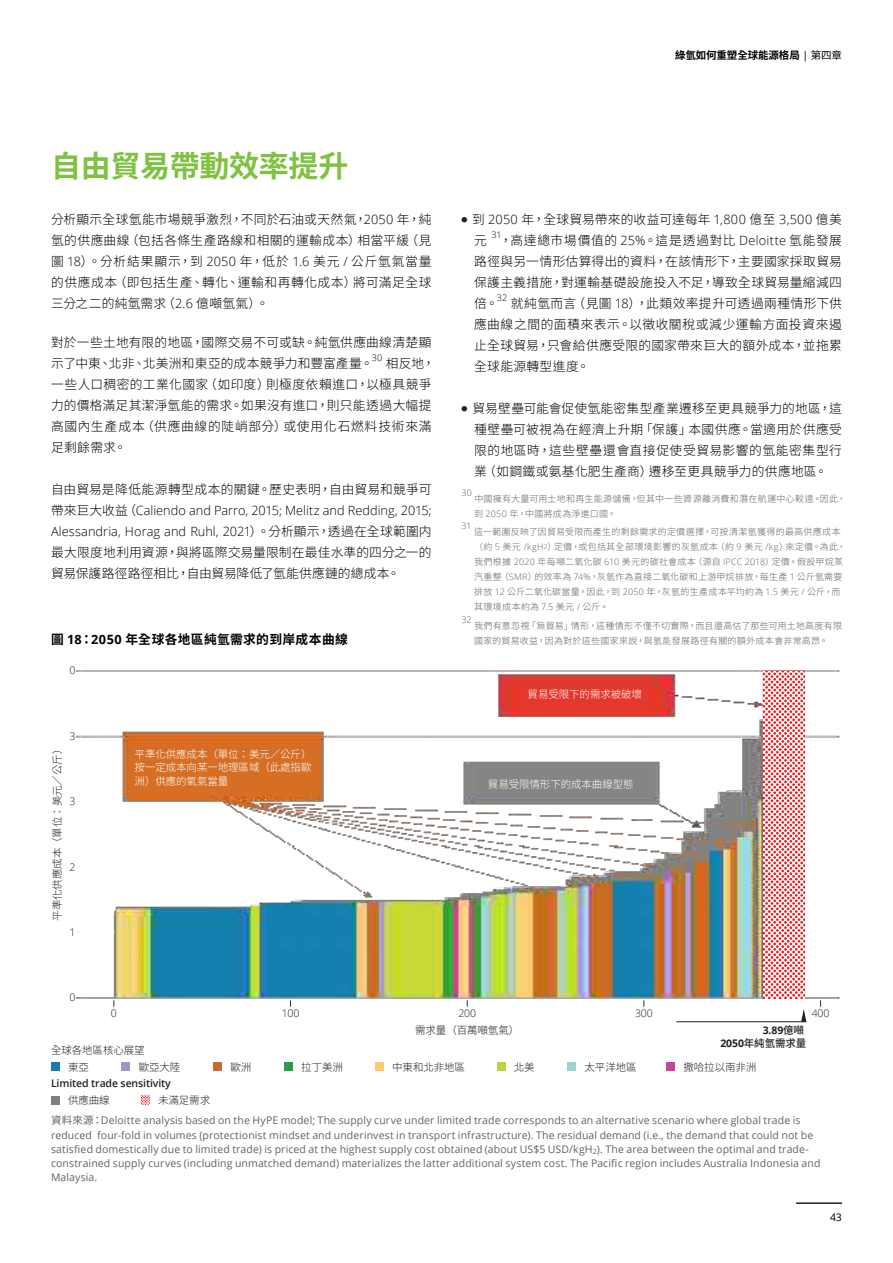
<style>
.page{position:relative;width:893px;height:1263px;background:#fff}
.page>*{position:absolute;margin:0;border:0;box-sizing:border-box;transform-origin:0 0}
._2_Story_heading_Cond_Bold__24_30pt{font:700 30px "Noto Sans CJ Ktc";letter-spacing:-.01em;color:#7fc241}
.內文{font:300 12.75px/21px "Noto Sans CJ Ktc";letter-spacing:.025em;color:#010101;text-align:justify}
.內文-2{font:700 12.75px "Noto Sans CJ Ktc";letter-spacing:.025em;color:#010101}
.Source{font:10.5px/14.2px "Open Sans";letter-spacing:.01em;color:#5f6369}
.t1{font:300 10.5px/16.5px "Noto Sans TC";letter-spacing:-.01em;color:#231f20}
.t2{font:300 10.5px/13.5px "Noto Sans TC";letter-spacing:-.01em;color:#fff;text-align:justify}
.t3{font:600 10.5px "Open Sans";letter-spacing:-.01em;color:#231f20}
.t4{font:300 10.5px "Open Sans";letter-spacing:-.01em;color:#231f20}
.t5{font:700 10.5px "Noto Sans CJ Ktc";letter-spacing:-.01em;color:#010101}
.t6{font:500 10.5px "Noto Sans TC";letter-spacing:-.01em;color:#231f20}
.t7{font:700 10.5px "Open Sans";color:#231f20}
.t8{font:10.5px "Open Sans";color:#010101}
.t9{font:300 9px/15px "Noto Sans CJ Ktc";letter-spacing:.03em;color:#5f6369}
.內文-3{font:300 9px "Open Sans";color:#010101}
.t10{font:300 9px "Open Sans";color:#5f6369}
.s1{font-family:"Open Sans";font-weight:400}
.s2{font-weight:400}
.s3{font-family:"Open Sans"}
.s4{font-family:"Open Sans";font-size:6.3px}
.s5{font-family:"Noto Sans TC";font-weight:500}
.s6{font-family:"Open Sans";font-weight:700}
.s7{font-family:"Noto Sans CJ Ktc"}
</style>
<div class="page">
<img style="left:51px;top:670px;width:789px;height:435px">
<div style="left:51px;top:1063px;width:9px;height:8px;background:#167bad"></div>
<div style="left:122px;top:1063px;width:8px;height:8px;background:#9899c9"></div>
<div style="left:214px;top:1063px;width:8px;height:8px;background:#cb6a35"></div>
<div style="left:284px;top:1063px;width:9px;height:8px;background:#24a050"></div>
<div style="left:375px;top:1063px;width:9px;height:8px;background:#fdca6f"></div>
<div style="left:497px;top:1063px;width:8px;height:8px;background:#c0d242"></div>
<div style="left:568px;top:1063px;width:8px;height:8px;background:#9bd3ce"></div>
<div style="left:666px;top:1063px;width:9px;height:8px;background:#c54694"></div>
<div style="left:51px;top:1096px;width:9px;height:8px;background:#7f807f"></div>
<svg style="left:141px;top:1096px;width:9px;height:8px"></svg>
<svg style="left:801px;top:1009px;width:5px;height:12px"></svg>
<hr style="left:676px;top:1021px;width:130px;height:1px;background:#231f20">
<svg style="left:763px;top:671px;width:42px;height:327px"></svg>
<hr style="left:796px;top:1202px;width:46px;height:2px;background:#231f20">
<p class="t5" style="left:675px;top:50px;width:168px">綠氫如何重塑全球能源格局 <span class="s1">|</span> <span class="s2">第四章</span></p>
<h2 class="_2_Story_heading_Cond_Bold__24_30pt" style="left:51px;top:149px;width:299px">自由貿易帶動效率提升</h2>
<p class="內文" style="left:51px;top:209px;width:382px">分析顯示全球氫能市場競爭激烈，不同於石油或天然氣，<span class="s3">2050</span> 年，純氫的供應曲線（包括各條生產路線和相關的運輸成本）相當平緩（見圖 <span class="s3">18</span>）。分析結果顯示，到 <span class="s3">2050</span> 年，低於 <span class="s3">1.6</span> 美元 <span class="s3">/</span> 公斤氫氣當量的供應成本（即包括生產、轉化、運輸和再轉化成本）將可滿足全球三分之二的純氫需求（<span class="s3">2.6</span> 億噸氫氣）。</p>
<p class="內文" style="left:51px;top:332px;width:382px">對於一些土地有限的地區，國際交易不可或缺。純氫供應曲線清楚顯示了中東、北非、北美洲和東亞的成本競爭力和豐富產量。</p>
<p class="內文-3" style="left:372px;top:351px;width:12px">30</p>
<p class="內文" style="left:51px;top:353px;width:385px;text-align:left;text-indent:335px">相反地，一些人口稠密的工業化國家（如印度）則極度依賴進口，以極具競爭力的價格滿足其潔淨氫能的需求。如果沒有進口，則只能透過大幅提高國內生產成本（供應曲線的陡峭部分）或使用化石燃料技術來滿足剩餘需求。</p>
<p class="內文" style="left:51px;top:479px;width:382px">自由貿易是降低能源轉型成本的關鍵。歷史表明，自由貿易和競爭可帶來巨大收益（<span class="s3">Caliendo and Parro, 2015; Melitz and Redding, 2015; Alessandria, Horag and Ruhl, 2021</span>）。分析顯示，透過在全球範圍内最大限度地利用資源，與將區際交易量限制在最佳水準的四分之一的貿易保護路徑路徑相比，自由貿易降低了氫能供應鏈的總成本。</p>
<p class="內文-2" style="left:51px;top:632px;width:298px">圖 <span class="s3">18</span>：<span class="s3">2050</span> 年全球各地區純氫需求的到岸成本曲線</p>
<p class="t4" style="left:70px;top:663px;width:7px">0</p>
<p class="t1" style="left:49px;top:921px;width:178px;rotate:-90deg">平準化供應成本（單位：美元／公斤）</p>
<p class="t4" style="left:70px;top:729px;width:7px">3</p>
<p class="t4" style="left:70px;top:794px;width:7px">3</p>
<p class="t4" style="left:70px;top:859px;width:7px">2</p>
<p class="t4" style="left:70px;top:925px;width:7px">1</p>
<p class="t4" style="left:70px;top:990px;width:7px">0</p>
<p class="t2" style="left:135px;top:747px;width:178px">平準化供應成本（單位：美元／公斤）按一定成本向某一地理區域（此處指歐洲）供應的氧氣當量</p>
<p class="內文" style="left:474px;top:209px;width:369px;text-indent:-13px"><sup>●</sup> 到 <span class="s3">2050</span> 年，全球貿易帶來的收益可達每年 <span class="s3">1,800</span> 億至 <span class="s3">3,500</span> 億美元</p>
<p class="內文-3" style="left:491px;top:228px;width:12px">31</p>
<p class="內文" style="left:474px;top:230px;width:369px;text-indent:25px">，高達總市場價值的 <span class="s3">25%</span>。這是透過對比 <span class="s3">Deloitte</span> 氫能發展路徑與另一情形估算得出的資料，在該情形下，主要國家採取貿易保護主義措施，對運輸基礎設施投入不足，導致全球貿易量縮減四倍。</p>
<p class="內文-3" style="left:497px;top:291px;width:12px">32</p>
<p class="內文" style="left:474px;top:293px;width:369px;text-indent:37px">就純氫而言（見圖 <span class="s3">18</span>），此類效率提升可透過兩種情形下供應曲線之間的面積來表示。以徵收關稅或減少運輸方面投資來遏止全球貿易，只會給供應受限的國家帶來巨大的額外成本，並拖累全球能源轉型進度。</p>
<p class="內文" style="left:474px;top:398px;width:369px;text-indent:-13px"><sup>●</sup> 貿易壁壘可能會促使氫能密集型產業遷移至更具競爭力的地區，這種壁壘可被視為在經濟上升期「保護」本國供應。當適用於供應受限的地區時，這些壁壘還會直接促使受貿易影響的氫能密集型行業（如鋼鐵或氨基化肥生產商）遷移至更具競爭力的供應地區。</p>
<p class="t10" style="left:461px;top:486px;width:12px">30</p>
<p class="t9" style="left:474px;top:491px;width:373px">中國擁有大量可用土地和再生能源儲備，但其中一些資源離消費和潛在航運中心較遠。因此，到 <span class="s3">2050</span> 年，中國將成為淨進口國。</p>
<p class="t10" style="left:461px;top:519px;width:12px">31</p>
<p class="t9" style="left:474px;top:524px;width:373px">這一範圍反映了因貿易受限而產生的剩餘需求的定價選擇，可按清潔氫獲得的最高供應成本（約 <span class="s3">5</span> 美元 <span class="s3">/kgH</span><span class="s4">2</span>）定價，或包括其全部環境影響的灰氫成本（約 <span class="s3">9</span> 美元 <span class="s3">/kg</span>）來定價。為此，我們根據 <span class="s3">2020</span> 年每噸二氧化碳 <span class="s3">610</span> 美元的碳社會成本（源自 <span class="s3">IPCC 2018</span>）定價。假設甲烷蒸汽重整（<span class="s3">SMR</span>）的效率為 <span class="s3">74%</span>，灰氫作為直接二氧化碳和上游甲烷排放，每生產 <span class="s3">1</span> 公斤氫需要排放 <span class="s3">12</span> 公斤二氧化碳當量，因此，到 <span class="s3">2050</span> 年，灰氫的生產成本平均約為 <span class="s3">1.5</span> 美元 <span class="s3">/</span> 公斤，而其環境成本約為 <span class="s3">7.5</span> 美元 <span class="s3">/</span> 公斤。</p>
<p class="t10" style="left:461px;top:614px;width:12px">32</p>
<p class="t9" style="left:474px;top:618px;width:369px">我們有意忽視「無貿易」情形，這種情形不僅不切實際，而且還高估了那些可用土地高度有限國家的貿易收益，因為對於這些國家來說，與氫能發展路徑有關的額外成本會非常高昂。</p>
<p class="t2" style="left:528px;top:687px;width:116px">貿易受限下的需求被破壞</p>
<p class="t2" style="left:488px;top:778px;width:147px">貿易受限情形下的成本曲線型態</p>
<p class="t4" style="left:111px;top:1006px;width:7px">0</p>
<p class="t4" style="left:282px;top:1006px;width:19px">100</p>
<p class="t4" style="left:458px;top:1006px;width:19px">200</p>
<p class="t4" style="left:635px;top:1006px;width:19px">300</p>
<p class="t4" style="left:812px;top:1006px;width:19px">400</p>
<p class="t7" style="left:763px;top:1022px;width:43px">3.89<span class="s5">億噸</span></p>
<p class="t6" style="left:720px;top:1037px;width:88px"><span class="s6">2050</span>年純氫需求量</p>
<p class="t1" style="left:415px;top:1021px;width:106px">需求量（百萬噸氫氣）</p>
<p class="t1" style="left:68px;top:1042px;width:78px;text-indent:-17px">全球各地區核心展望東亞</p>
<p class="t1" style="left:139px;top:1059px;width:43px">歐亞大陸</p>
<p class="t1" style="left:231px;top:1059px;width:22px">歐洲</p>
<p class="t1" style="left:301px;top:1059px;width:43px">拉丁美洲</p>
<p class="t1" style="left:392px;top:1059px;width:74px">中東和北非地區</p>
<p class="t1" style="left:514px;top:1059px;width:22px">北美</p>
<p class="t1" style="left:585px;top:1059px;width:54px">太平洋地區</p>
<p class="t1" style="left:683px;top:1059px;width:74px">撒哈拉以南非洲</p>
<p class="t3" style="left:51px;top:1076px;width:121px">Limited trade sensitivity</p>
<p class="t1" style="left:68px;top:1092px;width:43px">供應曲線</p>
<p class="t1" style="left:158px;top:1092px;width:54px">未滿足需求</p>
<p class="Source" style="left:51px;top:1113px;width:771px"><span class="s7">資料來源：</span>Deloitte analysis based on the HyPE model; The supply curve under limited trade corresponds to an alternative scenario where global trade is reduced four-fold in volumes (protectionist mindset and underinvest in transport infrastructure). The residual demand (i.e., the demand that could not be satisfied domestically due to limited trade) is priced at the highest supply cost obtained (about US$5 USD/kgH<sub>2</sub>). The area between the optimal and trade&shy;constrained supply curves (including unmatched demand) materializes the latter additional system cost. The Pacific region includes Australia Indonesia and Malaysia.</p>
<p class="t8" style="left:830px;top:1210px;width:13px">43</p>
</div>
